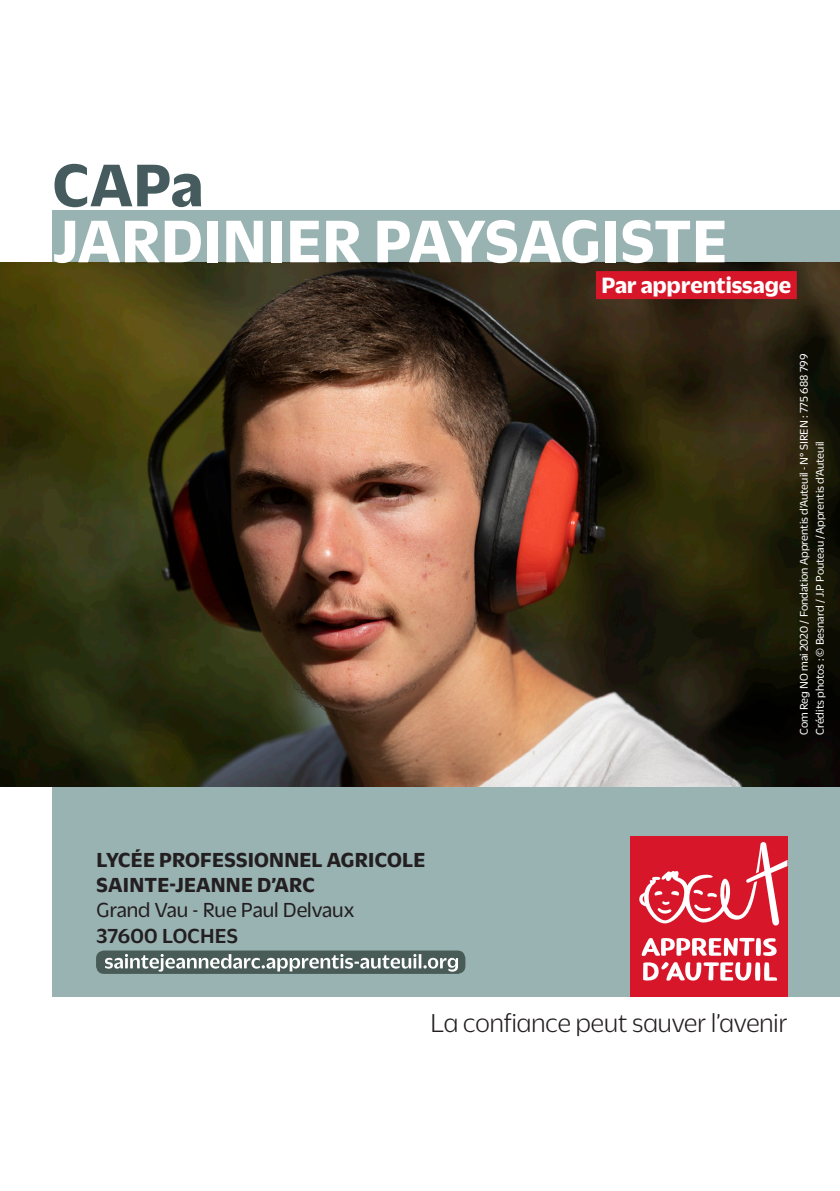
<style>
.page{position:relative;width:840px;height:1191px;background:#fff}
.page>*{position:absolute;margin:0;border:0;box-sizing:border-box;transform-origin:0 0}
.t1{font:700 65px "Duplicate Sans";letter-spacing:.01em;color:#fff}
.t2{font:700 65px "Duplicate Sans";color:#455b5e}
.t3{font:300 28px "Duplicate Sans";color:#231f20}
.filet{font:700 24px "Duplicate Sans";color:#fff}
.t4{font:700 22px "Duplicate Sans";letter-spacing:.01em;color:#231f20}
.t5{font:22px "Duplicate Sans";color:#231f20}
.t6{font:500 22px "Duplicate Sans";letter-spacing:.01em;color:#231f20}
.crédits{font:12px "Duplicate Sans";color:#fff}
</style>
<div class="page">
<div style="left:52px;top:210px;width:787px;height:786px;background:#99b2b2"></div>
<div style="left:629px;top:836px;width:158px;height:160px;background:#d71729"></div>
<svg style="left:639px;top:842px;width:148px;height:84px"></svg>
<svg style="left:641px;top:937px;width:135px;height:44px"></svg>
<img style="left:0;top:262px;width:839px;height:525px">
<div style="left:595px;top:271px;width:201px;height:28px;background:#d71729"></div>
<div style="left:96px;top:950px;width:369px;height:24px;background:#495b56;border-radius:8px"></div>
<svg style="left:105px;top:954px;width:353px;height:17px"></svg>
<p class="t2" style="left:53px;top:141px;width:152px">CAPa</p>
<p class="t1" style="left:53px;top:197px;width:675px">JARDINIER PAYSAGISTE</p>
<p class="filet" style="left:601px;top:269px;width:191px">Par apprentissage</p>
<p class="crédits" style="left:795px;top:735px;width:382px;rotate:-90deg">Com Reg NO mai 2020 / Fondation Apprentis d’Auteuil - N° SIREN : 775 688 799</p>
<p class="crédits" style="left:811px;top:735px;width:295px;rotate:-90deg">Crédits photos : © Besnard / J.P Pouteau / Apprentis d’Auteuil</p>
<p class="t4" style="left:96px;top:844px;width:330px">LYCÉE PROFESSIONNEL AGRICOLE</p>
<p class="t4" style="left:96px;top:869px;width:219px">SAINTE-JEANNE D’ARC</p>
<p class="t5" style="left:96px;top:896px;width:259px">Grand Vau - Rue Paul Delvaux</p>
<p class="t6" style="left:96px;top:921px;width:143px">37600 LOCHES</p>
<p class="t3" style="left:430px;top:1006px;width:358px">La confiance peut sauver l’avenir</p>
</div>
